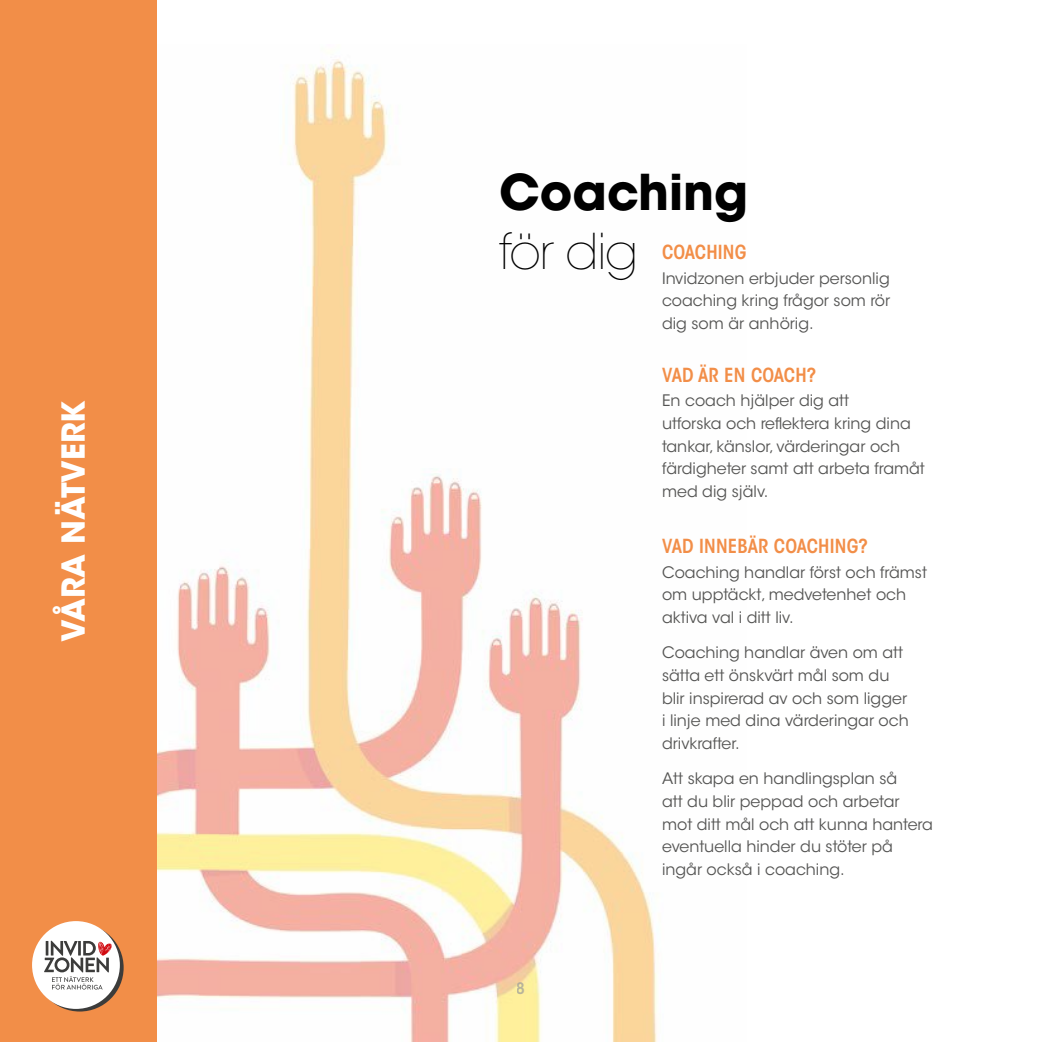
<style>
.page{position:relative;width:1042px;height:1042px;background:#fff}
.page>*{position:absolute;margin:0;border:0;box-sizing:border-box;transform-origin:0 0}
.t1{font:700 49px "ITC Avant Garde Std";color:#000}
.t2{font:200 49px "ITC Avant Garde Std";letter-spacing:-.025em;color:#000}
.t3{font:700 31.5px "ITC Avant Garde Std";color:#fff}
.t4{font:600 condensed 19.25px "ITC Avant Garde Std";letter-spacing:.01em;color:#f28e48}
.t5{font:15.75px/22.8px "ITC Avant Garde Std";color:#545453}
.t6{font:600 condensed 15.75px "ITC Avant Garde Std";color:#9a9a9a}
</style>
<div class="page">
<img style="left:156px;top:45px;width:501px;height:997px">
<div style="left:0;top:0;width:156px;height:1042px;background:#f28e48"></div>
<svg style="left:36px;top:924px;width:88px;height:87px"></svg>
<div style="left:32px;top:921px;width:88px;height:88px;background:#fff;border-radius:50%"></div>
<svg style="left:44px;top:941px;width:68px;height:48px"></svg>
<h2 class="t3" style="left:53px;top:641px;width:243px;rotate:-90deg">VÅRA NÄTVERK</h2>
<h1 class="t1" style="left:499px;top:160px;width:251px">Coaching</h1>
<h1 class="t2" style="left:499px;top:231px;width:141px">för dig</h1>
<p class="t4" style="left:662px;top:241px;width:86px">COACHING</p>
<p class="t5" style="left:662px;top:268px;width:230px;text-align:justify">Invidzonen erbjuder personlig coaching kring frågor som rör dig som är anhörig.</p>
<p class="t4" style="left:662px;top:364px;width:156px">VAD ÄR EN COACH?</p>
<p class="t5" style="left:662px;top:390px;width:264px">En coach hjälper dig att<br>utforska och reflektera kring dina tankar, känslor, värderingar och färdigheter samt att arbeta framåt med dig själv.</p>
<p class="t4" style="left:662px;top:535px;width:207px">VAD INNEBÄR COACHING?</p>
<p class="t5" style="left:662px;top:562px;width:266px">Coaching handlar först och främst om upptäckt, medvetenhet och aktiva val i ditt liv.</p>
<p class="t5" style="left:662px;top:642px;width:248px">Coaching handlar även om att sätta ett önskvärt mål som du blir inspirerad av och som ligger i linje med dina värderingar och drivkrafter.</p>
<p class="t5" style="left:662px;top:768px;width:272px">Att skapa en handlingsplan så<br>att du blir peppad och arbetar mot ditt mål och att kunna hantera eventuella hinder du stöter på ingår också i coaching.</p>
<p class="t6" style="left:517px;top:979px;width:10px">8</p>
</div>
